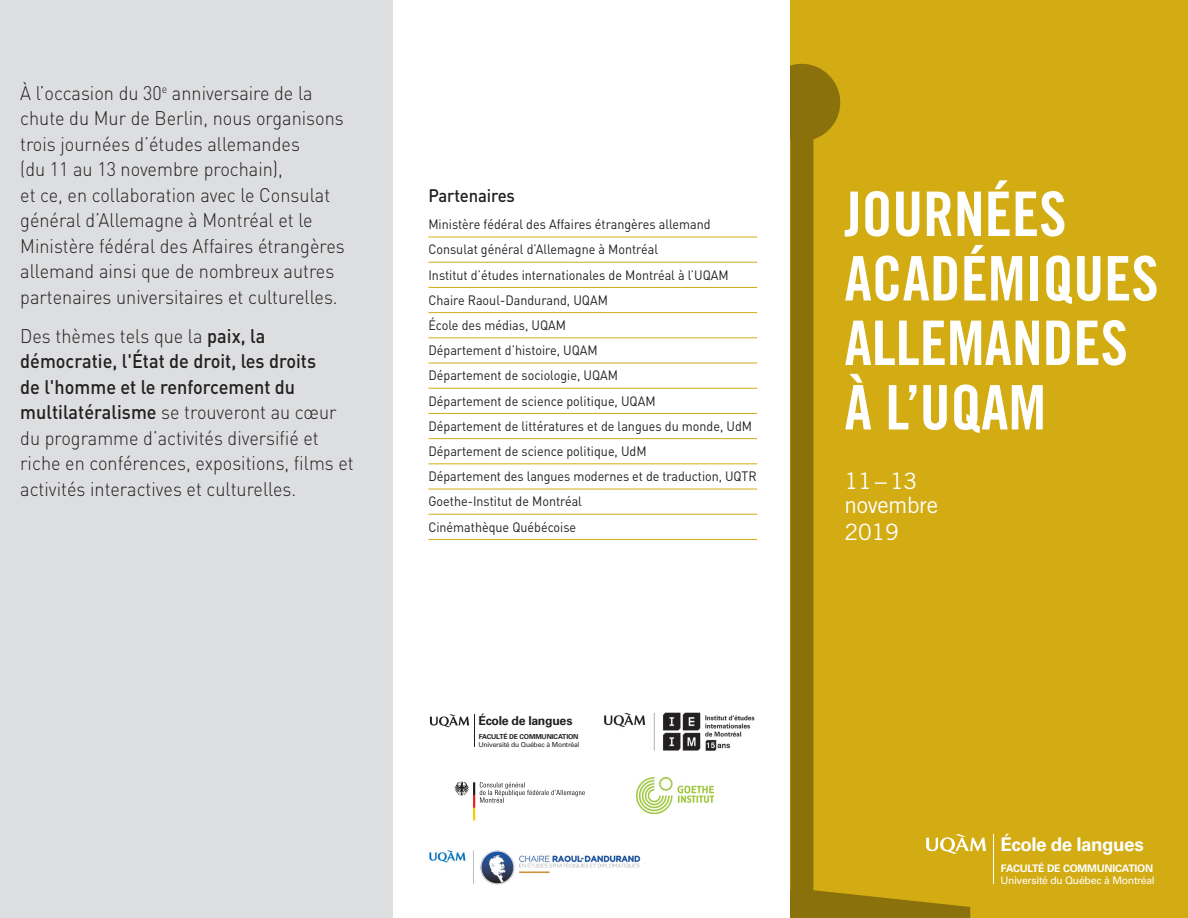
<style>
.page{position:relative;width:1188px;height:918px;background:#fff}
.page>*{position:absolute;margin:0;border:0;box-sizing:border-box;transform-origin:0 0}
.t1{font:61.5px/64.5px "Trade Gothic Bold Cond Twenty";color:#fff}
.t2{font:22.5px "Trade Gothic LT Std";letter-spacing:-.01em;color:#fff}
.t3{font:300 19.5px/25.5px "DIN";color:#231f20;scale:.93 1}
.t4{font:700 18.9px "Univers LT Std";letter-spacing:-.025em;color:#fff}
.t5{font:500 18px "DIN";letter-spacing:-.01em;color:#231f20;scale:.93 1}
.t6{font:13.5px "DIN";color:#231f20;scale:.93 1}
.t7{font:700 12.3px "Univers LT Std";letter-spacing:-.025em;color:#231f20}
.t8{font:10.35px/11.9px "Univers LT Std";letter-spacing:-.025em;color:#fff}
.t9{font:6.75px "Univers LT Std";letter-spacing:-.025em;color:#231f20}
.t10{font:700 6.75px "Univers LT Std";letter-spacing:-.025em;color:#231f20}
.s1{font-weight:500}
.s2{font-weight:700}
</style>
<div class="page">
<div style="left:790px;top:0;width:398px;height:918px;background:#d2ac12"></div>
<svg style="left:970px;top:837px;width:16px;height:14px"></svg>
<hr style="left:994px;top:834px;width:1px;height:50px;background:#fff">
<hr style="left:428px;top:237px;width:329px;height:1px;background:#d2ac12">
<hr style="left:428px;top:262px;width:329px;height:1px;background:#d2ac12">
<hr style="left:428px;top:287px;width:329px;height:1px;background:#d2ac12">
<hr style="left:428px;top:312px;width:329px;height:1px;background:#d2ac12">
<hr style="left:428px;top:338px;width:329px;height:1px;background:#d2ac12">
<hr style="left:428px;top:363px;width:329px;height:1px;background:#d2ac12">
<hr style="left:428px;top:388px;width:329px;height:1px;background:#d2ac12">
<hr style="left:428px;top:413px;width:329px;height:1px;background:#d2ac12">
<hr style="left:428px;top:438px;width:329px;height:1px;background:#d2ac12">
<hr style="left:428px;top:464px;width:329px;height:1px;background:#d2ac12">
<hr style="left:428px;top:489px;width:329px;height:1px;background:#d2ac12">
<hr style="left:428px;top:514px;width:329px;height:1px;background:#d2ac12">
<hr style="left:428px;top:539px;width:329px;height:1px;background:#d2ac12">
<svg style="left:790px;top:64px;width:180px;height:854px"></svg>
<div style="left:0;top:0;width:393px;height:918px;background:#dddee0"></div>
<svg style="left:430px;top:714px;width:39px;height:13px"></svg>
<hr style="left:474px;top:714px;width:1px;height:33px;background:#231f20">
<img style="left:604px;top:713px;width:151px;height:37px">
<img style="left:429px;top:850px;width:212px;height:35px">
<img style="left:637px;top:778px;width:77px;height:36px">
<svg style="left:454px;top:782px;width:131px;height:38px"></svg>
<p class="t3" style="left:20px;top:79px;width:350px">À l’occasion du 30<sup>e</sup> anniversaire de la chute du Mur de Berlin, nous organisons trois journées d’études allemandes<br>(du 11 au 13 novembre prochain),<br>et ce, en collaboration avec le Consulat général d’Allemagne à Montréal et le Ministère fédéral des Affaires étrangères allemand ainsi que de nombreux autres partenaires universitaires et culturelles.</p>
<p class="t3" style="left:20px;top:322px;width:360px">Des thèmes tels que la <span class="s1">paix, la démocratie, l'État de droit, les droits<br>de l'homme et le renforcement du multilatéralisme</span> se trouveront au cœur du programme d’activités diversifié et riche en conférences, expositions, films et activités interactives et culturelles.</p>
<p class="t5" style="left:428px;top:184px;width:94px">Partenaires</p>
<p class="t6" style="left:428px;top:216px;width:305px">Ministère fédéral des Affaires étrangères allemand</p>
<p class="t6" style="left:428px;top:241px;width:248px">Consulat général d’Allemagne à Montréal</p>
<p class="t6" style="left:428px;top:266px;width:324px">Institut d’études internationales de Montréal à l’UQAM</p>
<p class="t6" style="left:428px;top:291px;width:195px">Chaire Raoul-Dandurand, UQAM</p>
<p class="t6" style="left:428px;top:316px;width:149px">École des médias, UQAM</p>
<p class="t6" style="left:428px;top:342px;width:184px">Département d’histoire, UQAM</p>
<p class="t6" style="left:428px;top:367px;width:205px">Département de sociologie, UQAM</p>
<p class="t6" style="left:428px;top:392px;width:246px">Département de science politique, UQAM</p>
<p class="t6" style="left:428px;top:417px;width:350px">Département de littératures et de langues du monde, UdM</p>
<p class="t6" style="left:428px;top:442px;width:236px">Département de science politique, UdM</p>
<p class="t6" style="left:428px;top:468px;width:354px">Département des langues modernes et de traduction, UQTR</p>
<p class="t6" style="left:428px;top:493px;width:167px">Goethe-Institut de Montréal</p>
<p class="t6" style="left:428px;top:518px;width:160px">Cinémathèque Québécoise</p>
<p class="t7" style="left:479px;top:714px;width:96px">École de langues</p>
<p class="t10" style="left:479px;top:733px;width:101px">FACULTÉ DE COMMUNICATION</p>
<p class="t9" style="left:479px;top:740px;width:103px">Université du Québec à Montréal</p>
<p class="t1" style="left:845px;top:181px;width:316px">JOURNÉES<br>ACADÉMIQUES</p>
<p class="t1" style="left:845px;top:310px;width:285px">ALLEMANDES<br>À L’UQAM</p>
<p class="t2" style="left:845px;top:467px;width:74px">11−13</p>
<p class="t2" style="left:845px;top:491px;width:95px">novembre</p>
<p class="t2" style="left:845px;top:518px;width:56px">2019</p>
<p class="t4" style="left:1000px;top:833px;width:145px">École de langues</p>
<p class="t8" style="left:1000px;top:862px;width:156px"><span class="s2">FACULTÉ DE COMMUNICATION<br></span>Université du Québec à Montréal</p>
</div>
